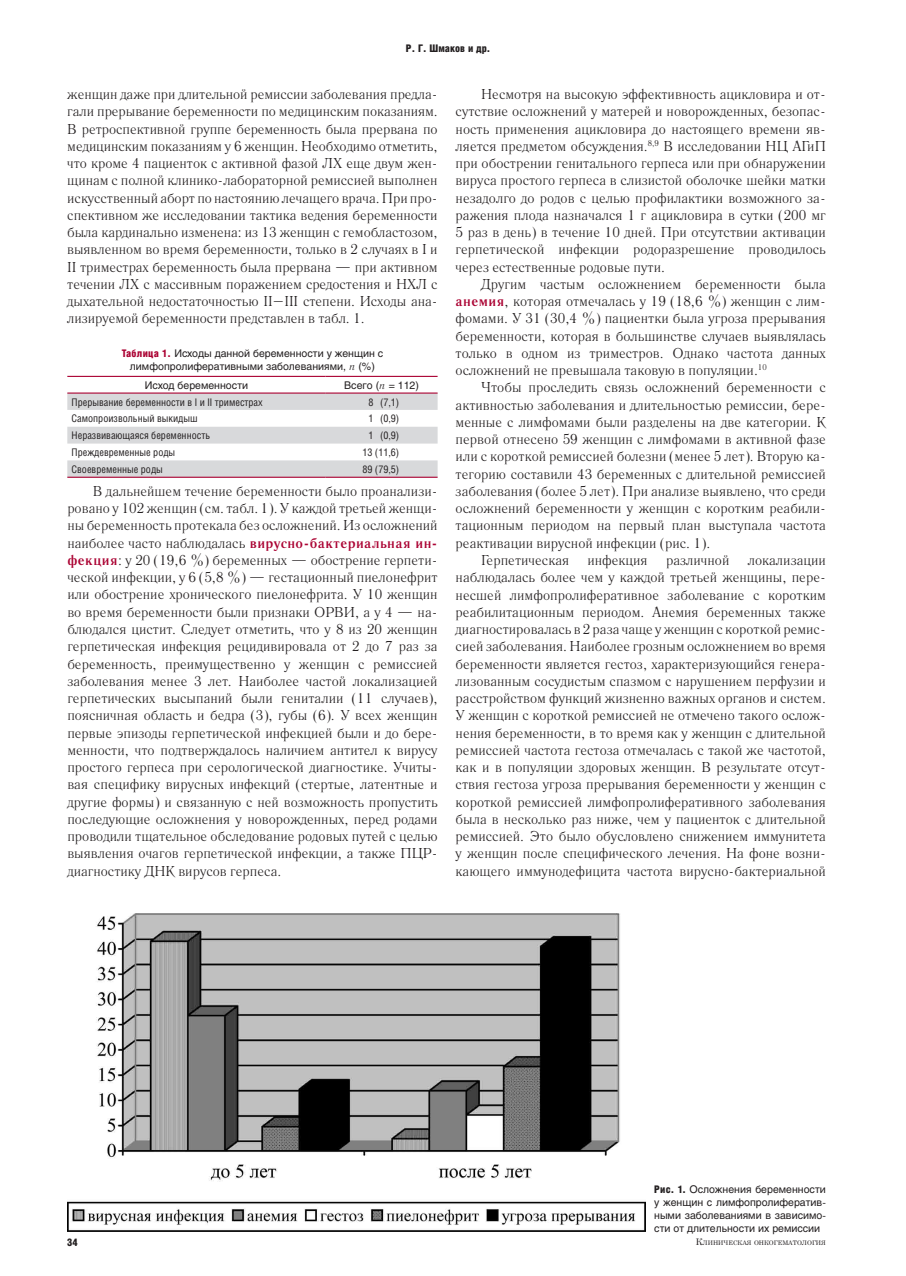
<style>
.page{position:relative;width:906px;height:1276px;background:#fff}
.page>*{position:absolute;margin:0;border:0;box-sizing:border-box;transform-origin:0 0}
.t1{font:14.25px/17.2px "Literaturnaya C";color:#231f20;text-align:justify}
.t2{font:10.5px/12.8px "Helios";color:#231f20;text-align:center}
.t3{font:10.5px "Helios Cond";color:#231f20}
.t4{font:900 10.5px "Helios Cond";letter-spacing:.005em;color:#231f20}
.t5{font:6.3px "Century Schoolbook";color:#231f20}
.s1{font-family:"Helios Cond";font-weight:900;color:#ab0333}
.s2{font-family:"Literaturnaya C";font-style:italic}
.s3{font-weight:700;color:#ab0333}
.s4{font-family:"Helios Cond";font-weight:900}
.s5{font-size:9px}
</style>
<div class="page">
<svg style="left:67px;top:394px;width:370px;height:83px"></svg>
<hr style="left:67px;top:376px;width:259px;height:1px;background:#ab0333">
<hr style="left:326px;top:376px;width:111px;height:1px;background:#ab0333">
<hr style="left:67px;top:392px;width:259px;height:2px;background:#ab0333">
<hr style="left:326px;top:392px;width:111px;height:2px;background:#ab0333">
<hr style="left:67px;top:477px;width:259px;height:1px;background:#ab0333">
<hr style="left:326px;top:477px;width:111px;height:1px;background:#ab0333">
<img style="left:67px;top:914px;width:578px;height:317px">
<p class="t4" style="left:406px;top:43px;width:86px">Р. Г. Шмаков и др.</p>
<p class="t1" style="left:67px;top:86px;width:372px">женщин даже при длительной ремиссии заболевания предла&shy;гали прерывание беременности по медицинским показаниям.<br>В ретроспективной группе беременность была прервана по медицинским показаниям у 6 женщин. Необходимо отметить, что кроме 4 пациенток с активной фазой ЛХ еще двум жен&shy;щинам с полной клинико-лабораторной ремиссией выполнен искусственный аборт по настоянию лечащего врача. При про&shy;спективном же исследовании тактика ведения беременности была кардинально изменена: из 13 женщин с гемобластозом, выявленном во время беременности, только в 2 случаях в I и II триместрах беременность была прервана — при активном течении ЛХ с массивным поражением средостения и НХЛ с дыхательной недостаточностью II–III степени. Исходы ана&shy;лизируемой беременности представлен в табл. 1.</p>
<p class="t2" style="left:122px;top:347px;width:263px"><span class="s1">Таблица 1.</span> Исходы данной беременности у женщин с лимфопролиферативными заболеваниями, <span class="s2">n</span> (%)</p>
<p class="t2" style="left:145px;top:379px;width:105px">Исход беременности</p>
<p class="t2" style="left:344px;top:379px;width:76px">Всего (<span class="s2">n</span> = 112)</p>
<p class="t3" style="left:72px;top:395px;width:193px">Прерывание беременности в I и II триместрах</p>
<p class="t3" style="left:368px;top:395px;width:32px">8 (7,1)</p>
<p class="t3" style="left:72px;top:412px;width:127px">Самопроизвольный выкидыш</p>
<p class="t3" style="left:368px;top:412px;width:32px">1 (0,9)</p>
<p class="t3" style="left:72px;top:429px;width:140px">Неразвивающаяся беременность</p>
<p class="t3" style="left:368px;top:429px;width:32px">1 (0,9)</p>
<p class="t3" style="left:72px;top:446px;width:105px">Преждевременные роды</p>
<p class="t3" style="left:362px;top:446px;width:38px">13 (11,6)</p>
<p class="t3" style="left:72px;top:463px;width:93px">Своевременные роды</p>
<p class="t3" style="left:362px;top:463px;width:38px">89 (79,5)</p>
<p class="t1" style="left:67px;top:482px;width:372px;text-indent:26px">В дальнейшем течение беременности было проанализи&shy;ровано у 102 женщин (см. табл. 1). У каждой третьей женщи&shy;ны беременность протекала без осложнений. Из осложнений наиболее часто наблюдалась <span class="s3">вирусно-бактериальная ин&shy;фекция</span>: у 20 (19,6 %) беременных — обострение герпети&shy;ческой инфекции, у 6 (5,8 %) — гестационный пиелонефрит или обострение хронического пиелонефрита. У 10 женщин во время беременности были признаки ОРВИ, а у 4 — на&shy;блюдался цистит. Следует отметить, что у 8 из 20 женщин герпетическая инфекция рецидивировала от 2 до 7 раз за беременность, преимущественно у женщин с ремиссией заболевания менее 3 лет. Наиболее частой локализацией герпетических высыпаний были гениталии (11 случаев), поясничная область и бедра (3), губы (6). У всех женщин первые эпизоды герпетической инфекцией были и до бере&shy;менности, что подтверждалось наличием антител к вирусу простого герпеса при серологической диагностике. Учиты&shy;вая специфику вирусных инфекций (стертые, латентные и другие формы) и связанную с ней возможность пропустить последующие осложнения у новорожденных, перед родами проводили тщательное обследование родовых путей с целью выявления очагов герпетической инфекции, а также ПЦР&shy;диагностику ДНК вирусов герпеса.</p>
<p class="t1" style="left:455px;top:86px;width:372px;text-indent:26px">Несмотря на высокую эффективность ацикловира и от&shy;сутствие осложнений у матерей и новорожденных, безопас&shy;ность применения ацикловира до настоящего времени яв&shy;ляется предметом обсуждения.<sup>8,9</sup> В исследовании НЦ АГиП при обострении генитального герпеса или при обнаружении вируса простого герпеса в слизистой оболочке шейки матки незадолго до родов с целью профилактики возможного за&shy;ражения плода назначался 1 г ацикловира в сутки (200 мг 5 раз в день) в течение 10 дней. При отсутствии активации герпетической инфекции родоразрешение проводилось через естественные родовые пути.</p>
<p class="t1" style="left:455px;top:275px;width:372px;text-indent:26px">Другим частым осложнением беременности была <span class="s3">анемия</span>, которая отмечалась у 19 (18,6 %) женщин с лим&shy;фомами. У 31 (30,4 %) пациентки была угроза прерывания беременности, которая в большинстве случаев выявлялась только в одном из триместров. Однако частота данных осложнений не превышала таковую в популяции.<sup>10</sup></p>
<p class="t1" style="left:481px;top:379px;width:346px">Чтобы проследить связь осложнений беременности с</p>
<p class="t1" style="left:455px;top:396px;width:372px">активностью заболевания и длительностью ремиссии, бере-</p>
<p class="t1" style="left:455px;top:413px;width:372px">менные с лимфомами были разделены на две категории. К</p>
<p class="t1" style="left:455px;top:431px;width:372px">первой отнесено 59 женщин с лимфомами в активной фазе</p>
<p class="t1" style="left:455px;top:448px;width:372px">или с короткой ремиссией болезни (менее 5 лет). Вторую ка-</p>
<p class="t1" style="left:455px;top:465px;width:372px">тегорию составили 43 беременных с длительной ремиссией</p>
<p class="t1" style="left:455px;top:482px;width:372px">заболевания (более 5 лет). При анализе выявлено, что среди</p>
<p class="t1" style="left:455px;top:500px;width:372px">осложнений беременности у женщин с коротким реабили-</p>
<p class="t1" style="left:455px;top:517px;width:372px">тационным периодом на первый план выступала частота</p>
<p class="t1" style="left:455px;top:534px;width:256px">реактивации вирусной инфекции (рис. 1).</p>
<p class="t1" style="left:481px;top:551px;width:89px">Герпетическая</p>
<p class="t1" style="left:587px;top:551px;width:62px">инфекция</p>
<p class="t1" style="left:666px;top:551px;width:65px">различной</p>
<p class="t1" style="left:455px;top:551px;width:372px;text-indent:292px">локализации наблюдалась более чем у каждой третьей женщины, пере&shy;несшей лимфопролиферативное заболевание с коротким реабилитационным периодом. Анемия беременных также диагностировалась в 2 раза чаще у женщин с короткой ремис&shy;сией заболевания. Наиболее грозным осложнением во время беременности является гестоз, характеризующийся генера&shy;лизованным сосудистым спазмом с нарушением перфузии и расстройством функций жизненно важных органов и систем.<br>У женщин с короткой ремиссией не отмечено такого ослож&shy;нения беременности, в то время как у женщин с длительной ремиссией частота гестоза отмечалась с такой же частотой, как и в популяции здоровых женщин. В результате отсут&shy;ствия гестоза угроза прерывания беременности у женщин с короткой ремиссией лимфопролиферативного заболевания была в несколько раз ниже, чем у пациенток с длительной ремиссией. Это было обусловлено снижением иммунитета у женщин после специфического лечения. На фоне возни&shy;кающего иммунодефицита частота вирусно-бактериальной</p>
<p class="t4" style="left:67px;top:1236px;width:12px">34</p>
<p class="t2" style="left:654px;top:1183px;width:173px;text-align:justify"><span class="s4">Рис. 1.</span> Осложнения беременности у женщин с лимфопролифератив&shy;ными заболеваниями в зависимо&shy;сти от длительности их ремиссии</p>
<p class="t5" style="left:696px;top:1237px;width:132px"><span class="s5">К</span>линическая онкогематология</p>
</div>
